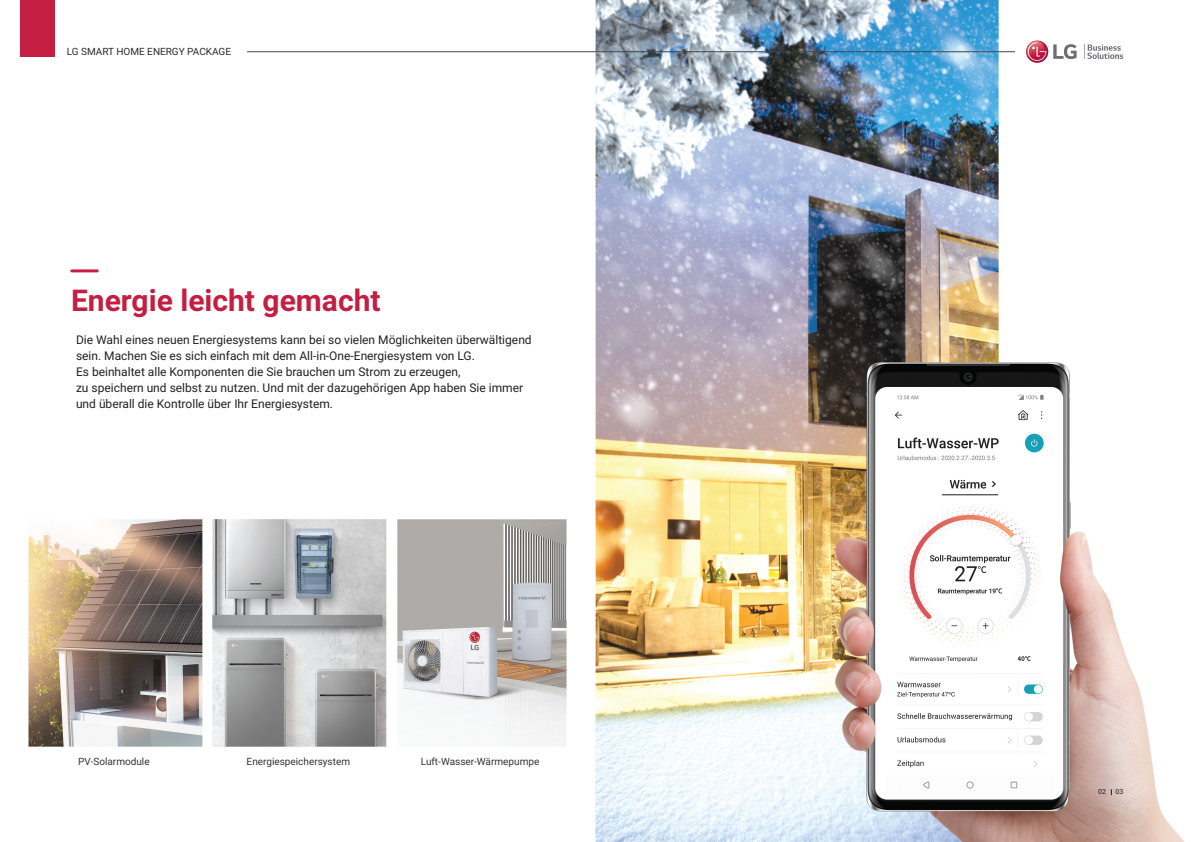
<style>
.page{position:relative;width:1191px;height:842px;background:#fff}
.page>*{position:absolute;margin:0;border:0;box-sizing:border-box;transform-origin:0 0}
.t1{font:700 30px "Roboto";color:#c41f42}
.t2{font:12px/16px "Roboto";color:#231f20}
.t3{font:10px "Roboto";color:#353535}
.t4{font:10px "Roboto";color:#2b2b2b}
.t5{font:7px "Roboto";color:#231f20}
</style>
<div class="page">
<img style="left:28px;top:0;width:1156px;height:842px">
<svg style="left:1084px;top:44px;width:39px;height:15px"></svg>
<svg style="left:1053px;top:44px;width:23px;height:15px"></svg>
<svg style="left:1026px;top:41px;width:22px;height:22px"></svg>
<svg style="left:1025px;top:41px;width:21px;height:20px"></svg>
<hr style="left:247px;top:51px;width:768px;height:1px;background:#454545">
<div style="left:20px;top:0;width:34px;height:57px;background:#c41f42"></div>
<hr style="left:72px;top:269px;width:25px;height:3px;background:#c41f42">
<p class="t4" style="left:67px;top:44px;width:166px">LG SMART HOME ENERGY PACKAGE</p>
<h1 class="t1" style="left:71px;top:279px;width:311px">Energie leicht gemacht</h1>
<p class="t2" style="left:76px;top:331px;width:457px">Die Wahl eines neuen Energiesystems kann bei so vielen Möglichkeiten überwältigend sein. Machen Sie es sich einfach mit dem All-in-One-Energiesystem von LG.<br>Es beinhaltet alle Komponenten die Sie brauchen um Strom zu erzeugen,<br>zu speichern und selbst zu nutzen. Und mit der dazugehörigen App haben Sie immer und überall die Kontrolle über Ihr Energiesystem.</p>
<p class="t3" style="left:78px;top:755px;width:73px">PV-Solarmodule</p>
<p class="t3" style="left:247px;top:755px;width:105px">Energiespeichersystem</p>
<p class="t3" style="left:421px;top:755px;width:120px">Luft-Wasser-Wärmepumpe</p>
<p class="t5" style="left:1098px;top:787px;width:9px">02</p>
<p class="t5" style="left:1115px;top:787px;width:9px">03</p>
</div>
